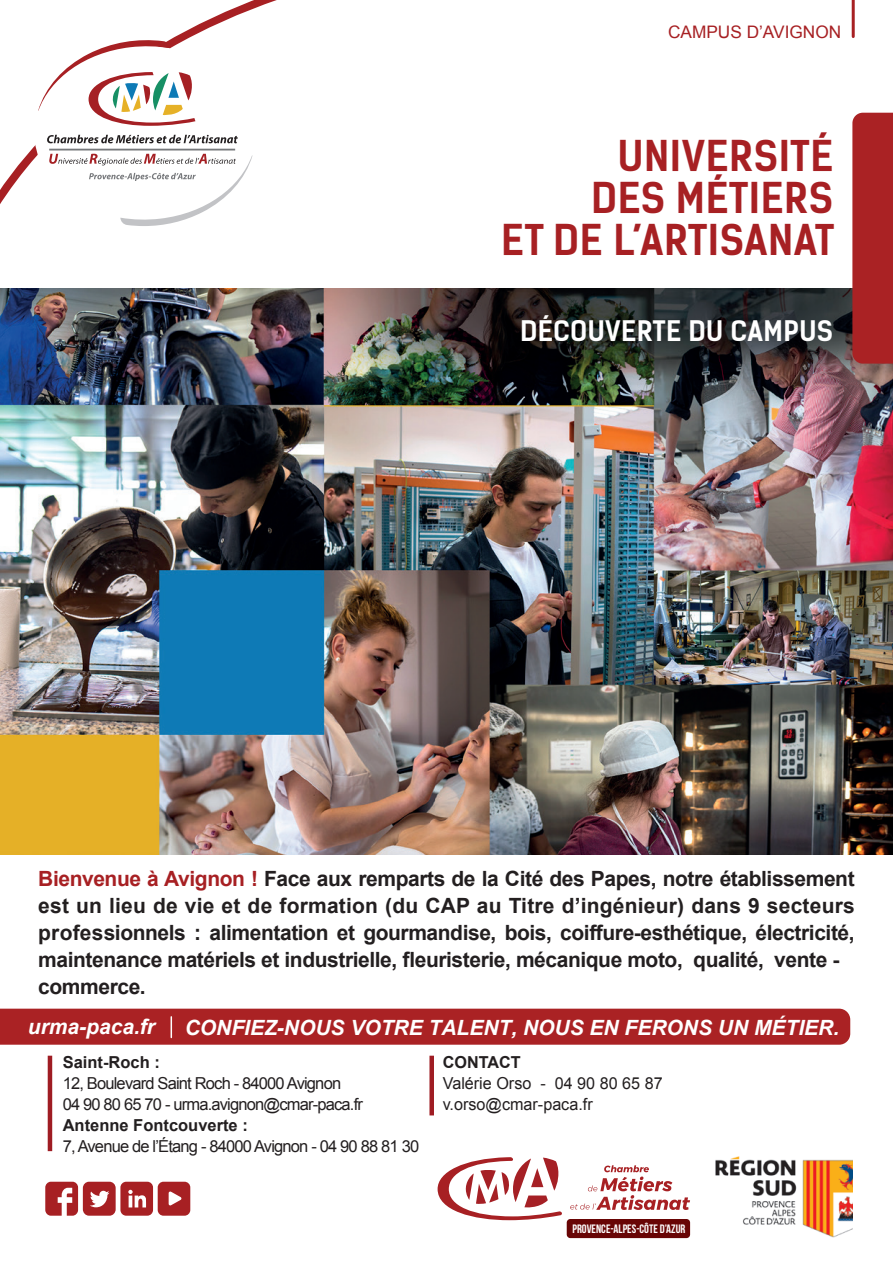
<style>
.page{position:relative;width:893px;height:1263px;background:#fff}
.page>*{position:absolute;margin:0;border:0;box-sizing:border-box;transform-origin:0 0}
.t1{font:700 40.5px/42px "Kelson Sans";letter-spacing:.015em;color:#a72023;text-align:right}
.t2{font:700 27px "Kelson Sans";letter-spacing:.015em;color:#fff}
.t3{font:700 21px/27px "Arial";letter-spacing:-.02em;color:#231f20}
.t4{font:italic 700 21px "Arial";color:#fff}
.t5{font:17.25px "Arial";color:#a72023}
.t6{font:16.5px/21px "Arial";letter-spacing:-.05em;color:#231f20}
.t7{font:16.5px/21px "Arial";color:#231f20}
.t8{font:700 16.5px "Arial";color:#231f20}
.t9{font:700 12.15px "Bebas Neue";color:#fff}
.s1{color:#a72023}
</style>
<div class="page">
<img style="left:0;top:289px;width:893px;height:565px">
<svg style="left:0;top:0;width:277px;height:204px"></svg>
<div style="left:34px;top:46px;width:222px;height:174px;background:#fff;border-radius:50%"></div>
<hr style="left:49px;top:149px;width:186px;height:1px;background:#76787b">
<svg style="left:49px;top:154px;width:204px;height:72px"></svg>
<svg style="left:47px;top:135px;width:191px;height:8px"></svg>
<svg style="left:38px;top:38px;width:157px;height:88px"></svg>
<div style="left:852px;top:113px;width:41px;height:251px;background:#aa2224"></div>
<hr style="left:852px;top:0;width:3px;height:37px;background:#a72023">
<div style="left:0;top:1009px;width:850px;height:36px;background:#aa2224"></div>
<svg style="left:45px;top:1182px;width:145px;height:34px"></svg>
<img style="left:715px;top:1156px;width:138px;height:82px">
<div style="left:567px;top:1219px;width:123px;height:19px;background:#680505;border-radius:4px"></div>
<svg style="left:570px;top:1165px;width:120px;height:45px"></svg>
<svg style="left:438px;top:1157px;width:124px;height:63px"></svg>
<hr style="left:48px;top:1056px;width:4px;height:95px;background:#9f1c23">
<div style="left:429px;top:1056px;width:5px;height:59px;background:#9f1c23"></div>
<p class="t5" style="left:668px;top:21px;width:175px">CAMPUS D’AVIGNON</p>
<h1 class="t1" style="left:501px;top:135px;width:335px">UNIVERSITÉ<br>DES MÉTIERS<br>ET DE L’ARTISANAT</h1>
<p class="t2" style="left:520px;top:314px;width:314px">DÉCOUVERTE DU CAMPUS</p>
<p class="t3" style="left:38px;top:866px;width:818px"><span class="s1">Bienvenue à Avignon !</span> Face aux remparts de la Cité des Papes, notre établissement est un lieu de vie et de formation (du CAP au Titre d’ingénieur) dans 9 secteurs professionnels : alimentation et gourmandise, bois, coiffure-esthétique, électricité, maintenance matériels et industrielle, fleuristerie, mécanique moto, qualité, vente - commerce.</p>
<p class="t4" style="left:28px;top:1012px;width:129px">urma-paca.fr</p>
<p class="t4" style="left:185px;top:1013px;width:656px">CONFIEZ-NOUS VOTRE TALENT, NOUS EN FERONS UN MÉTIER.</p>
<p class="t8" style="left:63px;top:1051px;width:99px">Saint-Roch :</p>
<p class="t6" style="left:63px;top:1072px;width:302px">12, Boulevard Saint Roch - 84000 Avignon<br>04 90 80 65 70 - urma.avignon@cmar-paca.fr</p>
<p class="t8" style="left:63px;top:1114px;width:187px">Antenne Fontcouverte :</p>
<p class="t6" style="left:63px;top:1135px;width:358px">7, Avenue de l’Étang - 84000 Avignon - 04 90 88 81 30</p>
<p class="t8" style="left:443px;top:1051px;width:79px">CONTACT</p>
<p class="t7" style="left:443px;top:1072px;width:221px">Valérie Orso - 04 90 80 65 87 v.orso@cmar-paca.fr</p>
<p class="t9" style="left:572px;top:1222px;width:114px">PROVENCE-ALPES-CÔTE D’AZUR</p>
</div>
